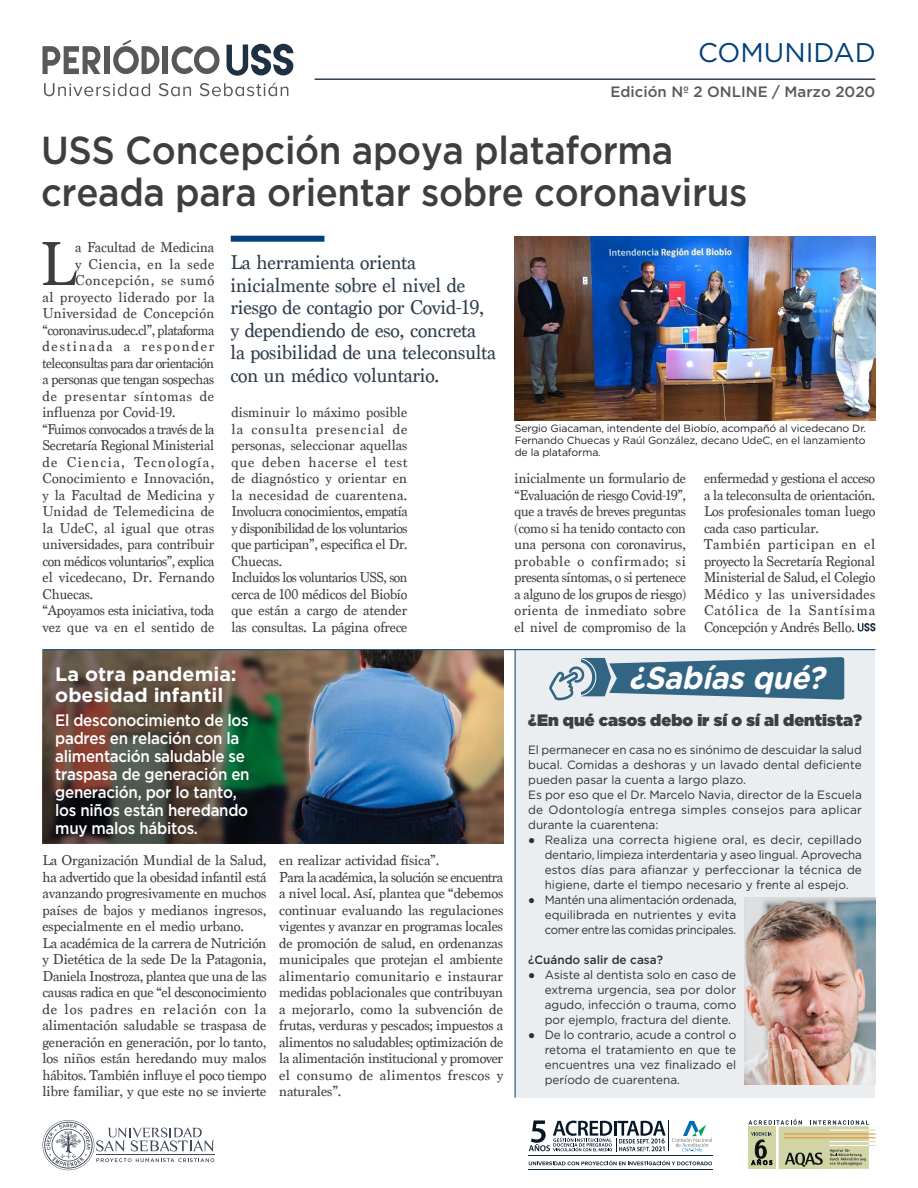
<style>
.page{position:relative;width:918px;height:1188px;background:#fff}
.page>*{position:absolute;margin:0;border:0;box-sizing:border-box;transform-origin:0 0}
.TXT_CENTRAL{font:64.8px "Marion";color:#3e3e3f;scale:.95 1}
.TIT_NEW{font:500 39px/42px "Gotham";letter-spacing:-.01em;color:#3e3e3f;scale:.94 1}
.EPIGRAFE_OK{font:italic 700 31.65px "Gotham Rounded";color:#fff;scale:.96 1}
.t1{font:27px "Gotham";color:#01407a}
.BAJADA_OK{font:21px/22.5px "Marion";letter-spacing:-.01em;color:#2f3d4d;scale:.95 1}
.TITULO_3{font:700 19.5px/21px "Gotham";color:#fff}
.destake_2{font:500 16.5px/18px "Gotham";letter-spacing:-.02em;color:#fff;scale:.92 1}
.TITULO_sabias_ke{font:900 16.5px "Gotham";color:#3e3e3f}
.TXT_CENTRAL-2{font:15px/16.5px "Marion";letter-spacing:-.01em;color:#3e3e3f;text-align:justify;scale:.94 1}
.TXT_CENTRAL-3{font:15px/16.5px "Marion";letter-spacing:-.01em;color:#3e3e3f;text-align:justify;scale:.96 1}
.TXT_CENTRAL-4{font:15px/16.5px "Marion";letter-spacing:-.01em;color:#3e3e3f;text-align:justify;scale:.93 1}
.TXT_CENTRAL-5{font:15px/16.5px "Marion";letter-spacing:-.01em;color:#3e3e3f;scale:.95 1}
.TXT_CENTRAL-6{font:15px/16.5px "Marion";letter-spacing:-.01em;color:#3e3e3f;text-align:justify}
.TXT_CENTRAL-7{font:15px "Marion";letter-spacing:-.035em;color:#3e3e3f;scale:.93 1}
.t2{font:500 15px "Gotham";color:#57585a}
.TXT_CENTRAL-8{font:15px "Marion";letter-spacing:.03em;color:#3e3e3f}
.TXT_CENTRAL-9{font:15px "Marion";letter-spacing:.02em;color:#3e3e3f;scale:.96 1}
.TXT_CENTRAL-10{font:15px "Marion";letter-spacing:.055em;color:#3e3e3f}
.TXT_CENTRAL-11{font:15px "Marion";letter-spacing:.12em;color:#3e3e3f}
.TXT_CENTRAL-12{font:15px "Marion";letter-spacing:.035em;color:#3e3e3f}
.TXT_CENTRAL-13{font:15px "Marion";letter-spacing:.045em;color:#3e3e3f}
.TXT_sabias_ke{font:12px/15px "Gotham";color:#312f30;text-align:justify}
.TXT_sabias_ke-2{font:12px/15px "Gotham";color:#312f30;text-align:justify;scale:.96 1}
.TXT_sabias_ke-3{font:500 12px "Gotham";color:#312f30}
.LEC_DE_FOTO{font:10.5px/12px "Gotham";letter-spacing:-.01em;color:#231f20;text-align:justify}
.s1{font-family:"Arial"}
</style>
<div class="page">
<img style="left:364px;top:650px;width:139px;height:194px">
<svg style="left:227px;top:44px;width:66px;height:32px"></svg>
<svg style="left:43px;top:46px;width:57px;height:28px"></svg>
<div style="left:104px;top:46px;width:5px;height:28px;background:#57585a"></div>
<div style="left:162px;top:46px;width:6px;height:28px;background:#57585a"></div>
<svg style="left:172px;top:46px;width:48px;height:28px"></svg>
<svg style="left:113px;top:40px;width:46px;height:34px"></svg>
<svg style="left:44px;top:83px;width:244px;height:13px"></svg>
<hr style="left:315px;top:78px;width:560px;height:2px;background:#2f3d4d">
<svg style="left:672px;top:1121px;width:40px;height:30px"></svg>
<hr style="left:669px;top:1120px;width:1px;height:31px;background:#061728">
<svg style="left:529px;top:1120px;width:137px;height:32px"></svg>
<svg style="left:529px;top:1160px;width:183px;height:5px"></svg>
<hr style="left:528px;top:1169px;width:184px;height:1px;background:#112d3b">
<hr style="left:528px;top:1156px;width:184px;height:1px;background:#112d3b">
<div style="left:748px;top:1126px;width:28px;height:43px;background:#d1d5a6"></div>
<div style="left:779px;top:1126px;width:90px;height:43px;background:#d1d5a6"></div>
<svg style="left:785px;top:1153px;width:38px;height:14px"></svg>
<hr style="left:784px;top:1133px;width:91px;height:1px;background:#ea8d27">
<hr style="left:784px;top:1137px;width:91px;height:1px;background:#ea8d27">
<hr style="left:829px;top:1141px;width:40px;height:1px;background:#fff">
<hr style="left:829px;top:1145px;width:40px;height:1px;background:#fff">
<svg style="left:830px;top:1141px;width:45px;height:25px"></svg>
<svg style="left:751px;top:1132px;width:21px;height:34px"></svg>
<svg style="left:748px;top:1119px;width:54px;height:6px"></svg>
<svg style="left:810px;top:1120px;width:65px;height:11px"></svg>
<svg style="left:43px;top:1120px;width:171px;height:50px"></svg>
<div style="left:231px;top:236px;width:93px;height:6px;background:#01407a"></div>
<div style="left:515px;top:649px;width:360px;height:449px;background:#ebeef1"></div>
<svg style="left:549px;top:657px;width:295px;height:43px"></svg>
<hr style="left:515px;top:649px;width:1px;height:449px;background:#01407a">
<img style="left:515px;top:236px;width:360px;height:184px">
<svg style="left:858px;top:623px;width:18px;height:9px"></svg>
<img style="left:744px;top:898px;width:131px;height:186px">
<img style="left:43px;top:650px;width:321px;height:194px">
<hr style="left:43px;top:649px;width:832px;height:1px;background:#01407a">
<p class="t1" style="left:698px;top:35px;width:179px">COMUNIDAD</p>
<p class="t2" style="left:610px;top:83px;width:267px">Edición Nº 2 ONLINE / Marzo 2020</p>
<p class="TIT_NEW" style="left:41px;top:128px;width:753px">USS Concepción apoya plataforma creada para orientar sobre coronavirus</p>
<p class="TXT_CENTRAL" style="left:40px;top:225px;width:40px">L</p>
<p class="TXT_CENTRAL-5" style="left:75px;top:239px;width:148px">a Facultad de Medicina</p>
<p class="BAJADA_OK" style="left:230px;top:251px;width:281px">La herramienta orienta inicialmente sobre el nivel de riesgo de contagio por Covid-19, y dependiendo de eso, concreta<br>la posibilidad de una teleconsulta con un médico voluntario.</p>
<p class="TXT_CENTRAL-12" style="left:75px;top:255px;width:141px">y Ciencia, en la sede</p>
<p class="TXT_CENTRAL-13" style="left:75px;top:271px;width:141px">Concepción, se sumó</p>
<p class="TXT_CENTRAL-8" style="left:43px;top:288px;width:173px">al proyecto liderado por la</p>
<p class="TXT_CENTRAL-9" style="left:43px;top:304px;width:181px">Universidad de Concepción</p>
<p class="TXT_CENTRAL-7" style="left:43px;top:321px;width:186px">“coronavirus.udec.cl”, plataforma</p>
<p class="TXT_CENTRAL-11" style="left:43px;top:337px;width:173px">destinada a responder</p>
<p class="TXT_CENTRAL-7" style="left:43px;top:354px;width:186px">teleconsultas para dar orientación</p>
<p class="TXT_CENTRAL-2" style="left:43px;top:371px;width:184px">a personas que tengan sospechas</p>
<p class="TXT_CENTRAL-10" style="left:43px;top:387px;width:173px">de presentar síntomas de</p>
<p class="TXT_CENTRAL-5" style="left:43px;top:404px;width:142px">influenza por Covid-19.</p>
<p class="TXT_CENTRAL-4" style="left:43px;top:421px;width:186px">“Fuimos convocados a través de la Secretaría Regional Ministerial de Ciencia, Tecnología, Conocimiento e Innovación, y la Facultad de Medicina y Unidad de Telemedicina de la UdeC, al igual que otras universidades, para contribuir con médicos voluntarios”, explica el vicedecano, Dr. Fernando Chuecas.</p>
<p class="TXT_CENTRAL-5" style="left:43px;top:602px;width:182px">“Apoyamos esta iniciativa, toda vez que va en el sentido de</p>
<p class="TXT_CENTRAL-3" style="left:231px;top:404px;width:185px">disminuir lo máximo posible la consulta presencial de personas, seleccionar aquellas que deben hacerse el test de diagnóstico y orientar en la necesidad de cuarentena.<br>Involucra conocimientos, empatía y disponibilidad de los voluntarios que participan”, especifica el Dr.<br>Chuecas.</p>
<p class="TXT_CENTRAL-4" style="left:231px;top:569px;width:191px">Incluidos los voluntarios USS, son cerca de 100 médicos del Biobío que están a cargo de atender las consultas. La página ofrece</p>
<p class="LEC_DE_FOTO" style="left:515px;top:422px;width:353px">Sergio Giacaman, intendente del Biobío, acompañó al vicedecano Dr.<br>Fernando Chuecas y Raúl González, decano UdeC, en el lanzamiento de la plataforma.</p>
<p class="TXT_CENTRAL-5" style="left:515px;top:470px;width:182px;text-align:justify">inicialmente un formulario de “Evaluación de riesgo Covid-19”, que a través de breves preguntas (como si ha tenido contacto con una persona con coronavirus, probable o confirmado; si presenta síntomas, o si pertenece a alguno de los grupos de riesgo) orienta de inmediato sobre el nivel de compromiso de la</p>
<p class="TXT_CENTRAL-2" style="left:704px;top:470px;width:184px">enfermedad y gestiona el acceso a la teleconsulta de orientación.<br>Los profesionales toman luego cada caso particular.</p>
<p class="TXT_CENTRAL-6" style="left:704px;top:536px;width:173px">También participan en el proyecto la Secretaría Regional Ministerial de Salud, el Colegio Médico y las universidades Católica de la Santísima Concepción y Andrés Bello.</p>
<p class="TITULO_3" style="left:55px;top:663px;width:183px">La otra pandemia: obesidad infantil</p>
<p class="destake_2" style="left:55px;top:711px;width:213px">El desconocimiento de los padres en relación con la alimentación saludable se traspasa de generación en generación, por lo tanto, los niños están heredando muy malos hábitos.</p>
<p class="TXT_CENTRAL-6" style="left:43px;top:852px;width:225px">La Organización Mundial de la Salud, ha advertido que la obesidad infantil está avanzando progresivamente en muchos países de bajos y medianos ingresos, especialmente en el medio urbano.</p>
<p class="TXT_CENTRAL-3" style="left:43px;top:935px;width:235px">La académica de la carrera de Nutrición y Dietética de la sede De la Patagonia, Daniela Inostroza, plantea que una de las causas radica en que “el desconocimiento de los padres en relación con la alimentación saludable se traspasa de generación en generación, por lo tanto, los niños están heredando muy malos hábitos. También influye el poco tiempo libre familiar, y que este no se invierte</p>
<p class="TXT_CENTRAL-6" style="left:279px;top:852px;width:161px">en realizar actividad física”.</p>
<p class="TXT_CENTRAL-2" style="left:279px;top:869px;width:240px">Para la académica, la solución se encuentra a nivel local. Así, plantea que “debemos continuar evaluando las regulaciones vigentes y avanzar en programas locales de promoción de salud, en ordenanzas municipales que protejan el ambiente alimentario comunitario e instaurar medidas poblacionales que contribuyan a mejorarlo, como la subvención de frutas, verduras y pescados; impuestos a alimentos no saludables; optimización de la alimentación institucional y promover el consumo de alimentos frescos y naturales”.</p>
<p class="EPIGRAFE_OK" style="left:629px;top:654px;width:215px">¿Sabíasqué?</p>
<p class="TITULO_sabias_ke" style="left:528px;top:711px;width:335px">¿En qué casos debo ir sí o sí al dentista?</p>
<p class="TXT_sabias_ke" style="left:528px;top:742px;width:335px">El permanecer en casa no es sinónimo de descuidar la salud bucal. Comidas a deshoras y un lavado dental deficiente pueden pasar la cuenta a largo plazo.</p>
<p class="TXT_sabias_ke" style="left:528px;top:787px;width:335px">Es por eso que el Dr. Marcelo Navia, director de la Escuela de Odontología entrega simples consejos para aplicar durante la cuarentena:</p>
<p class="TXT_sabias_ke" style="left:545px;top:832px;width:319px;text-indent:-16px"><span class="s1">●</span> Realiza una correcta higiene oral, es decir, cepillado dentario, limpieza interdentaria y aseo lingual. Aprovecha estos días para afianzar y perfeccionar la técnica de higiene, darte el tiempo necesario y frente al espejo.</p>
<p class="TXT_sabias_ke-2" style="left:545px;top:892px;width:201px;text-indent:-16px"><span class="s1">●</span> Mantén una alimentación ordenada, equilibrada en nutrientes y evita comer entre las comidas principales.</p>
<p class="TXT_sabias_ke-3" style="left:528px;top:953px;width:136px">¿Cuándo salir de casa?</p>
<p class="TXT_sabias_ke" style="left:545px;top:967px;width:193px;text-indent:-16px"><span class="s1">●</span> Asiste al dentista solo en caso de extrema urgencia, sea por dolor agudo, infección o trauma, como por ejemplo, fractura del diente.</p>
<p class="TXT_sabias_ke" style="left:545px;top:1027px;width:193px;text-indent:-16px"><span class="s1">●</span> De lo contrario, acude a control o retoma el tratamiento en que te encuentres una vez finalizado el período de cuarentena.</p>
</div>
